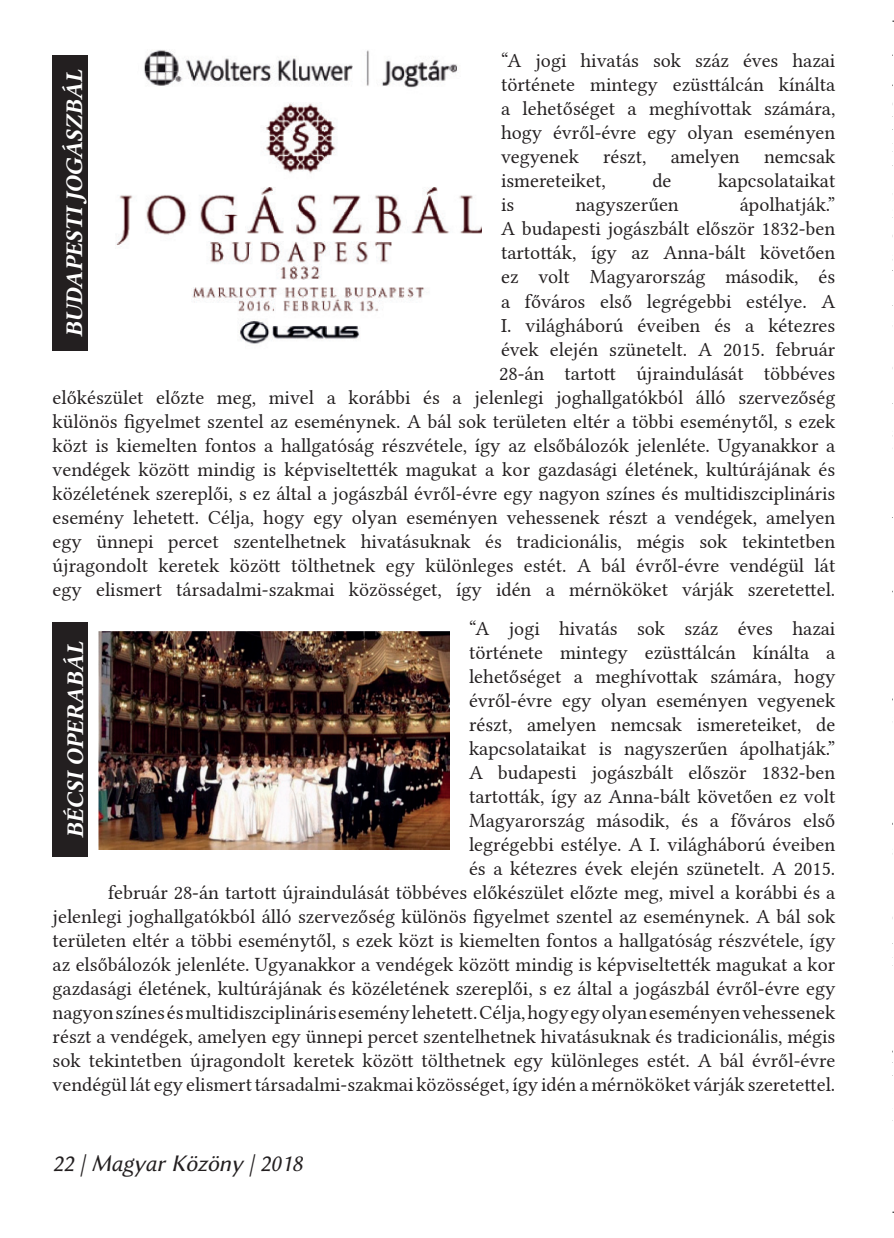
<style>
.page{position:relative;width:894px;height:1238px;background:#fff}
.page>*{position:absolute;margin:0;border:0;box-sizing:border-box;transform-origin:0 0}
.t1{font:24px "Lin Libertine BI2";letter-spacing:.005em;color:#fff}
.t2{font:24px "Lin Biolinum I";color:#231f20}
.t3{font:20px/24px "Lin Libertine";color:#231f20;text-align:justify}
.t4{font:20px/24px "Lin Libertine 2";color:#231f20}
</style>
<div class="page">
<div style="left:53px;top:56px;width:35px;height:295px;background:#231f20"></div>
<img style="left:116px;top:50px;width:365px;height:294px">
<div style="left:53px;top:622px;width:35px;height:235px;background:#231f20"></div>
<img style="left:98px;top:631px;width:351px;height:218px">
<p class="t3" style="left:501px;top:47px;width:336px">“A jogi hivatás sok száz éves hazai története mintegy ezüsttálcán kínálta a lehetőséget a meghívottak számára, hogy évről-évre egy olyan eseményen</p>
<p class="t4" style="left:501px;top:143px;width:336px">vegyenek részt, amelyen nemcsak ismereteiket,</p>
<p class="t1" style="left:58px;top:337px;width:268px;rotate:-90deg">BUDAPESTI JOGÁSZBÁL</p>
<p class="t4" style="left:652px;top:167px;width:21px">de</p>
<p class="t4" style="left:717px;top:167px;width:119px">kapcsolataikat</p>
<p class="t3" style="left:501px;top:191px;width:336px;text-indent:239px">ápolhatják.” A budapesti jogászbált először 1832-ben tartották, így az Anna-bált követően</p>
<p class="t4" style="left:501px;top:263px;width:336px">ez volt Magyarország második, és</p>
<p class="t3" style="left:53px;top:287px;width:784px;text-align:right">a főváros első legrégebbi estélye. A<br>I. világháború éveiben és a kétezres<br>évek elején szünetelt. A 2015. február<br>28-án tartott újraindulását többéves<br>előkészület előzte meg, mivel a korábbi és a jelenlegi joghallgatókból álló szervezőség különös figyelmet szentel az eseménynek. A bál sok területen eltér a többi eseménytől, s ezek közt is kiemelten fontos a hallgatóság részvétele, így az elsőbálozók jelenléte. Ugyanakkor a vendégek között mindig is képviseltették magukat a kor gazdasági életének, kultúrájának és közéletének szereplői, s ez által a jogászbál évről-évre egy nagyon színes és multidiszciplináris esemény lehetett. Célja, hogy egy olyan eseményen vehessenek részt a vendégek, amelyen egy ünnepi percet szentelhetnek hivatásuknak és tradicionális, mégis sok tekintetben újragondolt keretek között tölthetnek egy különleges estét. A bál évről-évre vendégül lát egy elismert társadalmi-szakmai közösséget, így idén a mérnököket várják szeretettel.</p>
<p class="t3" style="left:501px;top:191px;width:15px">is</p>
<p class="t3" style="left:575px;top:191px;width:105px">nagyszerűen</p>
<p class="t3" style="left:469px;top:614px;width:368px">“A jogi hivatás sok száz éves hazai története mintegy ezüsttálcán kínálta a lehetőséget a meghívottak számára, hogy évről-évre egy olyan eseményen vegyenek</p>
<p class="t4" style="left:469px;top:710px;width:368px">részt, amelyen nemcsak ismereteiket, de</p>
<p class="t3" style="left:53px;top:734px;width:784px;text-align:right">kapcsolataikat is nagyszerűen ápolhatják.”<br>A budapesti jogászbált először 1832-ben<br>tartották, így az Anna-bált követően ez volt<br>Magyarország második, és a főváros első<br>legrégebbi estélye. A I. világháború éveiben<br>és a kétezres évek elején szünetelt. A 2015.<br>február 28-án tartott újraindulását többéves előkészület előzte meg, mivel a korábbi és a jelenlegi joghallgatókból álló szervezőség különös figyelmet szentel az eseménynek. A bál sok területen eltér a többi eseménytől, s ezek közt is kiemelten fontos a hallgatóság részvétele, így az elsőbálozók jelenléte. Ugyanakkor a vendégek között mindig is képviseltették magukat a kor gazdasági életének, kultúrájának és közéletének szereplői, s ez által a jogászbál évről-évre egy nagyon színes és multidiszciplináris esemény lehetett. Célja, hogy egy olyan eseményen vehessenek részt a vendégek, amelyen egy ünnepi percet szentelhetnek hivatásuknak és tradicionális, mégis sok tekintetben újragondolt keretek között tölthetnek egy különleges estét. A bál évről-évre vendégül lát egy elismert társadalmi-szakmai közösséget, így idén a mérnököket várják szeretettel.</p>
<p class="t1" style="left:59px;top:838px;width:198px;rotate:-90deg">BÉCSI OPERABÁL</p>
<p class="t2" style="left:53px;top:1149px;width:251px">22 | Magyar Közöny | 2018</p>
</div>
